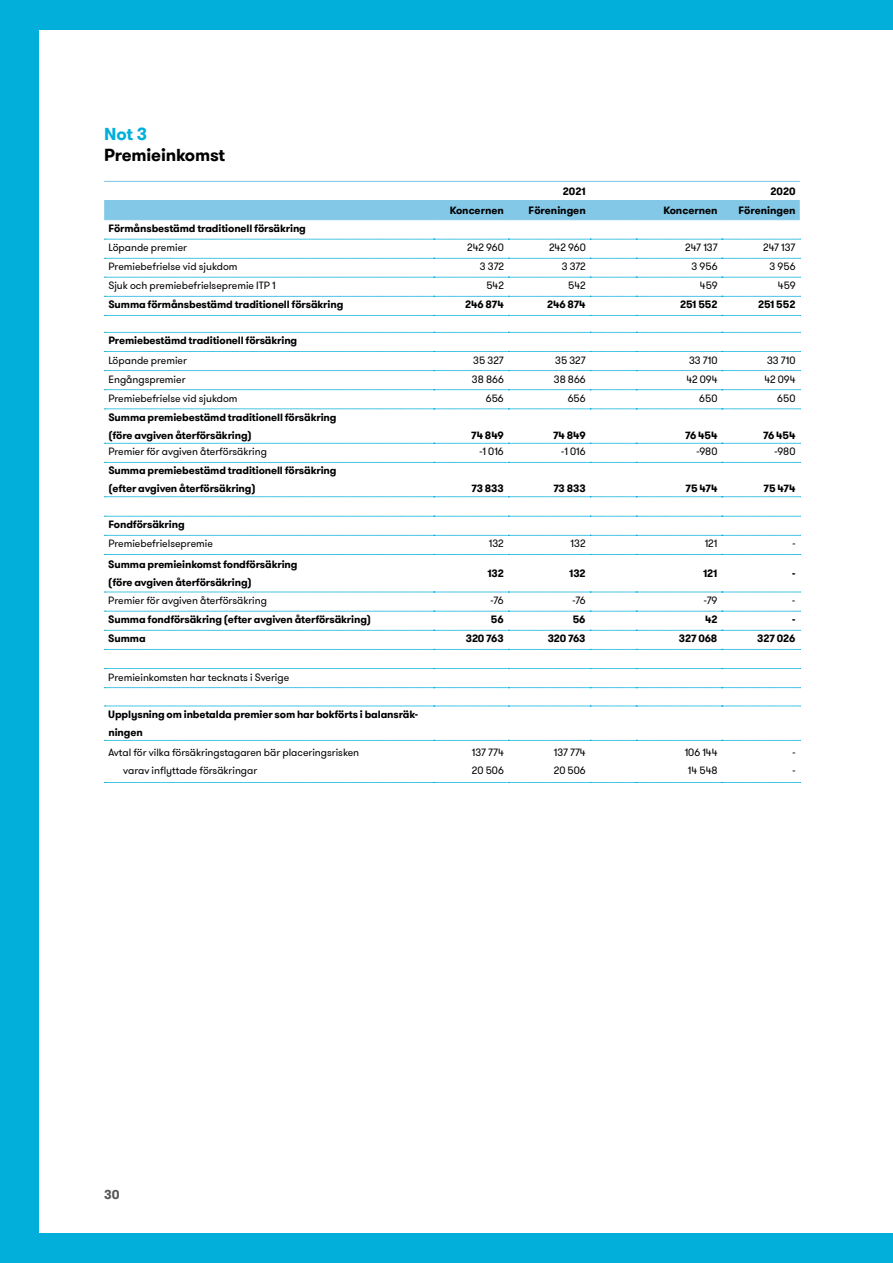
<style>
.page{position:relative;width:893px;height:1263px;background:#fff}
.page>*{position:absolute;margin:0;border:0;box-sizing:border-box;transform-origin:0 0}
.t1{font:700 17.25px "GT Walsheim";letter-spacing:-.01em;color:#000}
.t2{font:700 17.25px "GT Walsheim";color:#02afdb}
.t3{font:700 12.75px "GT Walsheim";color:#575756}
.t4{font:700 10.5px/18px "GT Walsheim";letter-spacing:-.01em;color:#000}
.t5{font:10.5px/18px "GT Walsheim";color:#000}
</style>
<div class="page">
<div style="left:0;top:0;width:893px;height:30px;background:#02afdb"></div>
<div style="left:0;top:1233px;width:893px;height:30px;background:#02afdb"></div>
<div style="left:104px;top:201px;width:696px;height:18px;background:#83c8e7"></div>
<svg style="left:104px;top:220px;width:696px;height:520px"></svg>
<svg style="left:434px;top:240px;width:366px;height:542px"></svg>
<svg style="left:104px;top:258px;width:697px;height:1px"></svg>
<svg style="left:104px;top:443px;width:697px;height:1px"></svg>
<svg style="left:104px;top:535px;width:697px;height:1px"></svg>
<hr style="left:104px;top:200px;width:330px;height:1px;background:#83c8e7">
<hr style="left:590px;top:200px;width:46px;height:1px;background:#83c8e7">
<svg style="left:104px;top:351px;width:697px;height:1px"></svg>
<svg style="left:104px;top:370px;width:697px;height:1px"></svg>
<svg style="left:104px;top:389px;width:697px;height:1px"></svg>
<svg style="left:104px;top:409px;width:697px;height:1px"></svg>
<hr style="left:434px;top:200px;width:74px;height:1px;background:#83c8e7">
<hr style="left:508px;top:200px;width:82px;height:1px;background:#83c8e7">
<hr style="left:636px;top:200px;width:86px;height:1px;background:#83c8e7">
<hr style="left:722px;top:200px;width:78px;height:1px;background:#83c8e7">
<svg style="left:104px;top:239px;width:697px;height:1px"></svg>
<svg style="left:104px;top:296px;width:697px;height:1px"></svg>
<svg style="left:104px;top:462px;width:697px;height:1px"></svg>
<svg style="left:104px;top:592px;width:697px;height:1px"></svg>
<svg style="left:104px;top:611px;width:697px;height:1px"></svg>
<svg style="left:104px;top:630px;width:697px;height:1px"></svg>
<svg style="left:104px;top:687px;width:697px;height:1px"></svg>
<svg style="left:104px;top:706px;width:697px;height:1px"></svg>
<svg style="left:104px;top:740px;width:697px;height:1px"></svg>
<svg style="left:104px;top:277px;width:697px;height:1px"></svg>
<svg style="left:104px;top:315px;width:697px;height:1px"></svg>
<svg style="left:104px;top:332px;width:697px;height:1px"></svg>
<svg style="left:104px;top:496px;width:697px;height:1px"></svg>
<svg style="left:104px;top:554px;width:697px;height:1px"></svg>
<svg style="left:104px;top:649px;width:697px;height:1px"></svg>
<svg style="left:104px;top:668px;width:697px;height:1px"></svg>
<hr style="left:104px;top:181px;width:330px;height:1px;background:#83c8e7">
<hr style="left:434px;top:181px;width:74px;height:1px;background:#83c8e7">
<hr style="left:508px;top:181px;width:82px;height:1px;background:#83c8e7">
<hr style="left:590px;top:181px;width:46px;height:1px;background:#83c8e7">
<hr style="left:636px;top:181px;width:86px;height:1px;background:#83c8e7">
<hr style="left:722px;top:181px;width:78px;height:1px;background:#83c8e7">
<hr style="left:104px;top:219px;width:330px;height:1px;background:#83c8e7">
<hr style="left:434px;top:219px;width:74px;height:1px;background:#83c8e7">
<hr style="left:508px;top:219px;width:82px;height:1px;background:#83c8e7">
<hr style="left:590px;top:219px;width:46px;height:1px;background:#83c8e7">
<hr style="left:636px;top:219px;width:86px;height:1px;background:#83c8e7">
<hr style="left:722px;top:219px;width:78px;height:1px;background:#83c8e7">
<svg style="left:104px;top:782px;width:697px;height:1px"></svg>
<svg style="left:104px;top:516px;width:697px;height:1px"></svg>
<div style="left:0;top:0;width:38px;height:1261px;background:#02afdb"></div>
<h1 class="t2" style="left:104px;top:123px;width:45px">Not 3</h1>
<h1 class="t1" style="left:104px;top:144px;width:122px">Premieinkomst</h1>
<p class="t4" style="left:563px;top:182px;width:24px">2021</p>
<p class="t4" style="left:770px;top:182px;width:27px">2020</p>
<p class="t4" style="left:450px;top:201px;width:56px">Koncernen</p>
<p class="t4" style="left:529px;top:201px;width:59px">Föreningen</p>
<p class="t4" style="left:663px;top:201px;width:56px">Koncernen</p>
<p class="t4" style="left:738px;top:201px;width:59px">Föreningen</p>
<p class="t4" style="left:108px;top:220px;width:199px">Förmånsbestämd traditionell försäkring</p>
<p class="t5" style="left:108px;top:239px;width:80px">Löpande premier</p>
<p class="t5" style="left:467px;top:239px;width:38px">242 960</p>
<p class="t5" style="left:549px;top:239px;width:38px">242 960</p>
<p class="t5" style="left:685px;top:239px;width:34px">247 137</p>
<p class="t5" style="left:763px;top:239px;width:34px">247 137</p>
<p class="t5" style="left:108px;top:258px;width:131px">Premiebefrielse vid sjukdom</p>
<p class="t5" style="left:480px;top:258px;width:25px">3 372</p>
<p class="t5" style="left:562px;top:258px;width:25px">3 372</p>
<p class="t5" style="left:692px;top:258px;width:27px">3 956</p>
<p class="t5" style="left:770px;top:258px;width:27px">3 956</p>
<p class="t5" style="left:108px;top:277px;width:169px">Sjuk och premiebefrielsepremie ITP 1</p>
<p class="t5" style="left:486px;top:277px;width:19px">542</p>
<p class="t5" style="left:568px;top:277px;width:19px">542</p>
<p class="t5" style="left:700px;top:277px;width:19px">459</p>
<p class="t5" style="left:778px;top:277px;width:19px">459</p>
<p class="t4" style="left:108px;top:296px;width:236px">Summa förmånsbestämd traditionell försäkring</p>
<p class="t4" style="left:465px;top:296px;width:40px">246 874</p>
<p class="t4" style="left:547px;top:296px;width:40px">246 874</p>
<p class="t4" style="left:680px;top:296px;width:39px">251 552</p>
<p class="t4" style="left:758px;top:296px;width:39px">251 552</p>
<p class="t4" style="left:108px;top:332px;width:190px">Premiebestämd traditionell försäkring</p>
<p class="t5" style="left:108px;top:351px;width:80px">Löpande premier</p>
<p class="t5" style="left:473px;top:351px;width:32px">35 327</p>
<p class="t5" style="left:555px;top:351px;width:32px">35 327</p>
<p class="t5" style="left:689px;top:351px;width:30px">33 710</p>
<p class="t5" style="left:767px;top:351px;width:30px">33 710</p>
<p class="t5" style="left:108px;top:370px;width:79px">Engångspremier</p>
<p class="t5" style="left:472px;top:370px;width:33px">38 866</p>
<p class="t5" style="left:554px;top:370px;width:33px">38 866</p>
<p class="t5" style="left:686px;top:370px;width:33px">42 094</p>
<p class="t5" style="left:764px;top:370px;width:33px">42 094</p>
<p class="t5" style="left:108px;top:389px;width:131px">Premiebefrielse vid sjukdom</p>
<p class="t5" style="left:486px;top:389px;width:19px">656</p>
<p class="t5" style="left:568px;top:389px;width:19px">656</p>
<p class="t5" style="left:699px;top:389px;width:20px">650</p>
<p class="t5" style="left:777px;top:389px;width:20px">650</p>
<p class="t4" style="left:108px;top:408px;width:230px">Summa premiebestämd traditionell försäkring (före avgiven återförsäkring)</p>
<p class="t4" style="left:471px;top:426px;width:34px">74 849</p>
<p class="t4" style="left:553px;top:426px;width:34px">74 849</p>
<p class="t4" style="left:685px;top:426px;width:34px">76 454</p>
<p class="t4" style="left:763px;top:426px;width:34px">76 454</p>
<p class="t5" style="left:108px;top:443px;width:160px">Premier för avgiven återförsäkring</p>
<p class="t5" style="left:479px;top:443px;width:26px">-1 016</p>
<p class="t5" style="left:561px;top:443px;width:26px">-1 016</p>
<p class="t5" style="left:696px;top:443px;width:23px">-980</p>
<p class="t5" style="left:774px;top:443px;width:23px">-980</p>
<p class="t4" style="left:108px;top:462px;width:230px">Summa premiebestämd traditionell försäkring (efter avgiven återförsäkring)</p>
<p class="t4" style="left:471px;top:480px;width:34px">73 833</p>
<p class="t4" style="left:553px;top:480px;width:34px">73 833</p>
<p class="t4" style="left:686px;top:480px;width:33px">75 474</p>
<p class="t4" style="left:763px;top:480px;width:33px">75 474</p>
<p class="t4" style="left:108px;top:516px;width:78px">Fondförsäkring</p>
<p class="t5" style="left:108px;top:535px;width:106px">Premiebefrielsepremie</p>
<p class="t5" style="left:489px;top:535px;width:17px">132</p>
<p class="t5" style="left:571px;top:535px;width:17px">132</p>
<p class="t5" style="left:705px;top:535px;width:14px">121</p>
<p class="t5" style="left:792px;top:535px;width:5px">-</p>
<p class="t4" style="left:108px;top:555px;width:191px">Summa premieinkomst fondförsäkring (före avgiven återförsäkring)</p>
<p class="t4" style="left:487px;top:564px;width:18px">132</p>
<p class="t4" style="left:569px;top:564px;width:18px">132</p>
<p class="t4" style="left:703px;top:564px;width:16px">121</p>
<p class="t4" style="left:792px;top:564px;width:5px">-</p>
<p class="t5" style="left:108px;top:592px;width:160px">Premier för avgiven återförsäkring</p>
<p class="t5" style="left:490px;top:592px;width:15px">-76</p>
<p class="t5" style="left:572px;top:592px;width:15px">-76</p>
<p class="t5" style="left:704px;top:592px;width:15px">-79</p>
<p class="t5" style="left:792px;top:592px;width:5px">-</p>
<p class="t4" style="left:108px;top:611px;width:264px">Summa fondförsäkring (efter avgiven återförsäkring)</p>
<p class="t4" style="left:491px;top:611px;width:14px">56</p>
<p class="t4" style="left:573px;top:611px;width:14px">56</p>
<p class="t4" style="left:705px;top:611px;width:14px">42</p>
<p class="t4" style="left:792px;top:611px;width:5px">-</p>
<p class="t4" style="left:108px;top:630px;width:39px">Summa</p>
<p class="t4" style="left:466px;top:630px;width:39px">320 763</p>
<p class="t4" style="left:548px;top:630px;width:39px">320 763</p>
<p class="t4" style="left:679px;top:630px;width:40px">327 068</p>
<p class="t4" style="left:757px;top:630px;width:40px">327 026</p>
<p class="t5" style="left:108px;top:668px;width:182px">Premieinkomsten har tecknats i Sverige</p>
<p class="t4" style="left:108px;top:705px;width:311px">Upplysning om inbetalda premier som har bokförts i balansräk&shy;ningen</p>
<p class="t5" style="left:123px;top:744px;width:237px;text-indent:-15px">Avtal för vilka försäkringstagaren bär placeringsrisken varav inflyttade försäkringar</p>
<p class="t5" style="left:472px;top:744px;width:33px">137 774<br>20 506</p>
<p class="t5" style="left:554px;top:744px;width:33px">137 774<br>20 506</p>
<p class="t5" style="left:685px;top:744px;width:34px;text-align:center">106 144<br>14 548</p>
<p class="t5" style="left:792px;top:744px;width:5px">- -</p>
<p class="t3" style="left:104px;top:1186px;width:17px">30</p>
</div>
